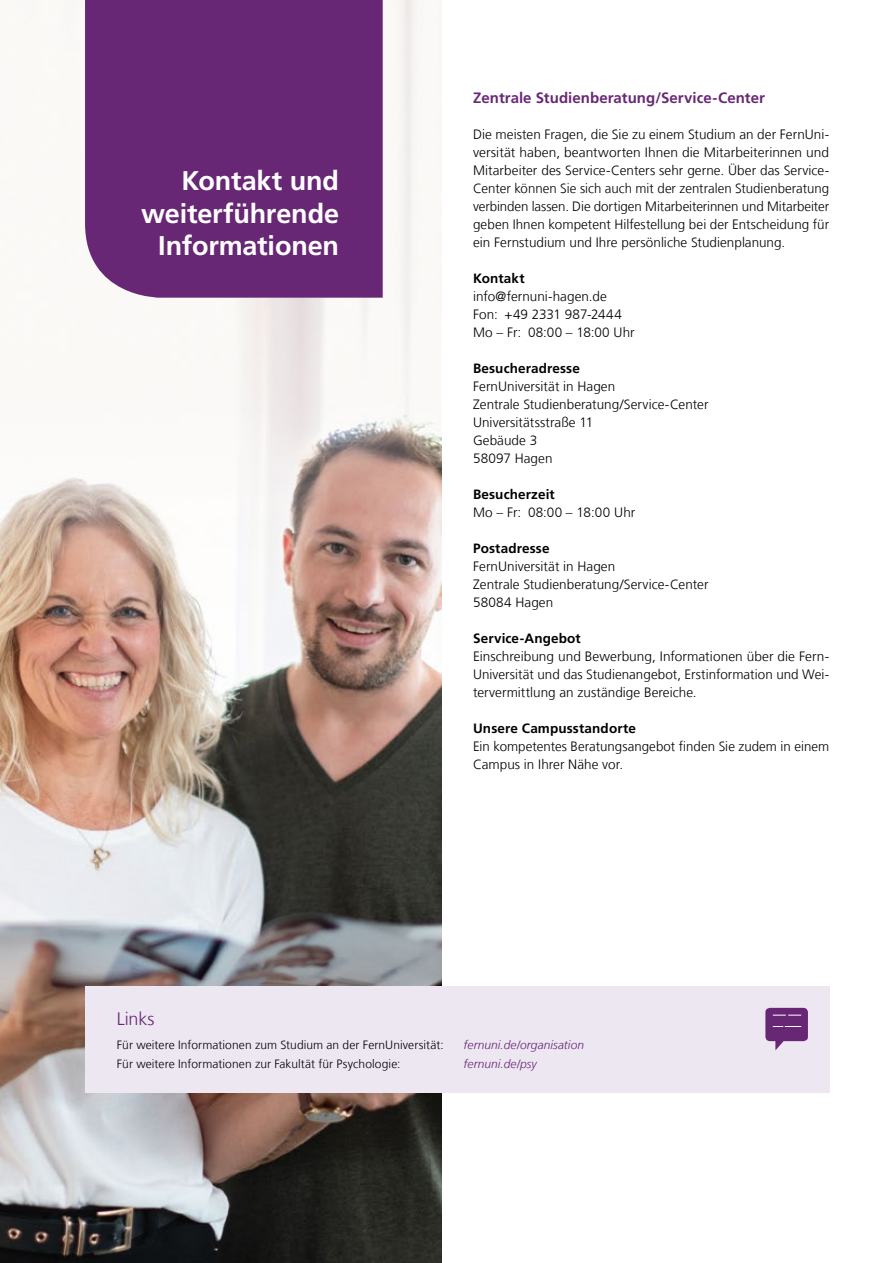
<style>
.page{position:relative;width:893px;height:1263px;background:#fff}
.page>*{position:absolute;margin:0;border:0;box-sizing:border-box;transform-origin:0 0}
.Headline_links{font:700 27px/32.4px "Frutiger LT Com";letter-spacing:-.005em;color:#fff;text-align:right}
.Fließtext_kursiv{font:300 18px "Frutiger LT Com";letter-spacing:-.01em;color:#682775}
.Subheadline{font:700 15px "Frutiger LT Com";letter-spacing:.005em;color:#682775}
.Fließtext{font:300 13.5px/18px "Frutiger LT Com";letter-spacing:.005em;color:#000;text-align:justify}
.Fließtext_bold{font:700 13.5px "Frutiger LT Com";letter-spacing:.01em;color:#000}
.Fließtext_kursiv-2{font:300 12px "Frutiger LT Com";letter-spacing:.005em;color:#000}
.Fließtext_kursiv-3{font:italic 300 12px "Frutiger LT Com";letter-spacing:.005em;color:#682775}
</style>
<div class="page">
<img style="left:0;top:0;width:441px;height:1263px">
<div style="left:85px;top:0;width:298px;height:298px;background:#682775"></div>
<div style="left:85px;top:986px;width:744px;height:107px;background:#ede7f2"></div>
<svg style="left:765px;top:1008px;width:43px;height:42px"></svg>
<p class="Headline_links" style="left:141px;top:165px;width:199px">Kontakt und weiterführende<br>Informationen</p>
<p class="Subheadline" style="left:473px;top:89px;width:293px">Zentrale Studienberatung/Service-Center</p>
<p class="Fließtext" style="left:473px;top:125px;width:358px">Die meisten Fragen, die Sie zu einem Studium an der FernUni&shy;versität haben, beantworten Ihnen die Mitarbeiterinnen und Mitarbeiter des Service-Centers sehr gerne. Über das Service-Center können Sie sich auch mit der zentralen Studienberatung verbinden lassen. Die dortigen Mitarbeiterinnen und Mitarbeiter geben Ihnen kompetent Hilfestellung bei der Entscheidung für ein Fernstudium und Ihre persönliche Studienplanung.</p>
<p class="Fließtext_bold" style="left:473px;top:270px;width:53px">Kontakt</p>
<p class="Fließtext" style="left:473px;top:287px;width:135px">info@fernuni-hagen.de</p>
<p class="Fließtext" style="left:473px;top:305px;width:150px">Fon: +49 2331 987-2444</p>
<p class="Fließtext" style="left:473px;top:323px;width:163px">Mo – Fr: 08:00 – 18:00 Uhr</p>
<p class="Fließtext_bold" style="left:473px;top:360px;width:108px">Besucheradresse</p>
<p class="Fließtext" style="left:473px;top:377px;width:144px">FernUniversität in Hagen</p>
<p class="Fließtext" style="left:473px;top:395px;width:237px">Zentrale Studienberatung/Service-Center</p>
<p class="Fließtext" style="left:473px;top:413px;width:122px">Universitätsstraße 11</p>
<p class="Fließtext" style="left:473px;top:431px;width:66px">Gebäude 3</p>
<p class="Fließtext" style="left:473px;top:449px;width:81px">58097 Hagen</p>
<p class="Fließtext_bold" style="left:473px;top:486px;width:83px">Besucherzeit</p>
<p class="Fließtext" style="left:473px;top:503px;width:164px">Mo – Fr: 08:00 – 18:00 Uhr</p>
<p class="Fließtext_bold" style="left:473px;top:540px;width:78px">Postadresse</p>
<p class="Fließtext" style="left:473px;top:557px;width:144px">FernUniversität in Hagen</p>
<p class="Fließtext" style="left:473px;top:575px;width:237px">Zentrale Studienberatung/Service-Center</p>
<p class="Fließtext" style="left:473px;top:593px;width:82px">58084 Hagen</p>
<p class="Fließtext_bold" style="left:473px;top:630px;width:109px">Service-Angebot</p>
<p class="Fließtext" style="left:473px;top:647px;width:358px">Einschreibung und Bewerbung, Informationen über die Fern-Universität und das Studienangebot, Erstinformation und Wei&shy;tervermittlung an zuständige Bereiche.</p>
<p class="Fließtext_bold" style="left:473px;top:720px;width:164px">Unsere Campusstandorte</p>
<p class="Fließtext" style="left:473px;top:737px;width:358px">Ein kompetentes Beratungsangebot finden Sie zudem in einem<br>Campus in Ihrer Nähe vor.</p>
<p class="Fließtext_kursiv" style="left:117px;top:1008px;width:39px">Links</p>
<p class="Fließtext_kursiv-2" style="left:117px;top:1037px;width:328px">Für weitere Informationen zum Studium an der FernUniversität:</p>
<p class="Fließtext_kursiv-3" style="left:463px;top:1037px;width:122px">fernuni.de/organisation</p>
<p class="Fließtext_kursiv-2" style="left:117px;top:1057px;width:285px">Für weitere Informationen zur Fakultät für Psychologie:</p>
<p class="Fließtext_kursiv-3" style="left:463px;top:1056px;width:75px">fernuni.de/psy</p>
</div>
